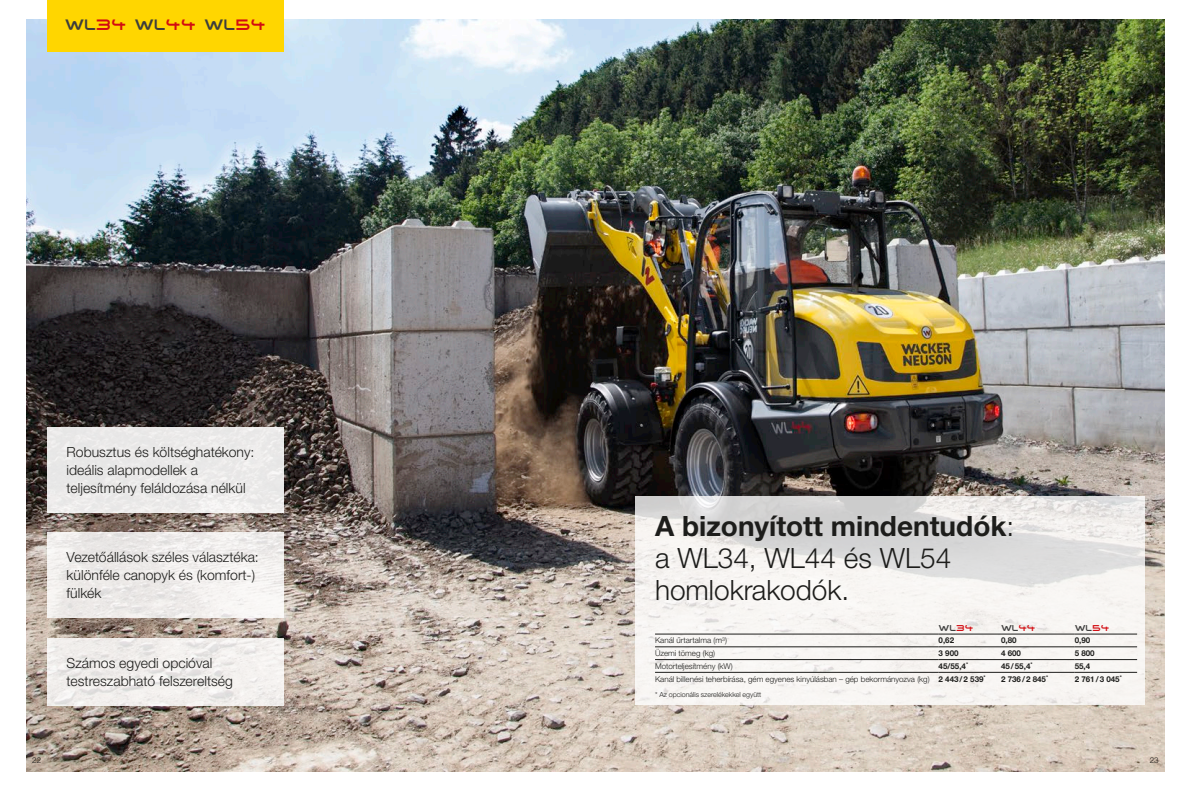
<style>
.page{position:relative;width:1191px;height:791px;background:#fff}
.page>*{position:absolute;margin:0;border:0;box-sizing:border-box;transform-origin:0 0}
.t1{font:300 28px/32px "Helvetica Neue LTW1 G";color:#1d1d1b}
.t2{font:16px "Wacker Neuson";color:#3d3d3c}
.t3{font:300 14px/18px "Helvetica Neue LTW1 G";color:#1d1d1b}
.t4{font:9px "Wacker Neuson";color:#3d3d3c}
.t5{font:300 8px "Helvetica Neue LTW1 G";color:#1d1d1b}
.t6{font:700 8px "Helvetica Neue LTW1 G";color:#1d1d1b}
.t7{font:300 7px "Helvetica Neue LTW1 G";color:#1d1d1b}
.s1{color:#d20b11}
.s2{font-weight:700}
</style>
<div class="page">
<img style="left:27px;top:20px;width:1137px;height:751px">
<div style="left:47px;top:0;width:236px;height:51px;background:#ffd600"></div>
<svg style="left:635px;top:496px;width:509px;height:209px;fill:#f6f4f1"></svg>
<svg style="left:47px;top:638px;width:236px;height:67px;fill:#f1efec"></svg>
<div style="left:47px;top:532px;width:236px;height:86px;background:linear-gradient(to right,#eae8e6,#f3f1f0)"></div>
<div style="left:47px;top:427px;width:236px;height:85px;background:#eae9e9"></div>
<hr style="left:655px;top:634px;width:283px;height:1px;background:#1d1d1b">
<hr style="left:938px;top:634px;width:63px;height:1px;background:#1d1d1b">
<hr style="left:1001px;top:634px;width:73px;height:1px;background:#1d1d1b">
<hr style="left:1074px;top:634px;width:63px;height:1px;background:#1d1d1b">
<hr style="left:655px;top:646px;width:283px;height:1px;background:#1d1d1b">
<hr style="left:938px;top:646px;width:63px;height:1px;background:#1d1d1b">
<hr style="left:1001px;top:646px;width:73px;height:1px;background:#1d1d1b">
<hr style="left:1074px;top:646px;width:63px;height:1px;background:#1d1d1b">
<hr style="left:655px;top:659px;width:283px;height:1px;background:#1d1d1b">
<hr style="left:938px;top:659px;width:63px;height:1px;background:#1d1d1b">
<hr style="left:1001px;top:659px;width:73px;height:1px;background:#1d1d1b">
<hr style="left:1074px;top:659px;width:63px;height:1px;background:#1d1d1b">
<hr style="left:655px;top:672px;width:283px;height:1px;background:#1d1d1b">
<hr style="left:938px;top:672px;width:63px;height:1px;background:#1d1d1b">
<hr style="left:1001px;top:672px;width:73px;height:1px;background:#1d1d1b">
<hr style="left:1074px;top:672px;width:63px;height:1px;background:#1d1d1b">
<p class="t2" style="left:65px;top:18px;width:202px">WL<span class="s1">34</span> WL<span class="s1">44</span> WL<span class="s1">54</span></p>
<p class="t3" style="left:67px;top:443px;width:189px">Robusztus és költséghatékony: ideális alapmodellek a teljesítmény feláldozása nélkül</p>
<p class="t3" style="left:67px;top:548px;width:194px">Vezetőállások széles választéka: különféle canopyk és (komfort-) fülkék</p>
<p class="t3" style="left:67px;top:653px;width:168px">Számos egyedi opcióval testreszabható felszereltség</p>
<p class="t5" style="left:32px;top:755px;width:10px">22</p>
<h1 class="t1" style="left:655px;top:510px;width:361px"><span class="s2">A bizonyított mindentudók</span>: a WL34, WL44 és WL54 homlokrakodók.</h1>
<p class="t4" style="left:938px;top:623px;width:36px">WL<span class="s1">34</span></p>
<p class="t4" style="left:1001px;top:623px;width:36px">WL<span class="s1">44</span></p>
<p class="t4" style="left:1074px;top:623px;width:36px">WL<span class="s1">54</span></p>
<p class="t5" style="left:655px;top:635px;width:73px">Kanál űrtartalma (m<sup>3</sup>)</p>
<p class="t6" style="left:938px;top:635px;width:17px">0,62</p>
<p class="t6" style="left:1001px;top:635px;width:17px">0,80</p>
<p class="t6" style="left:1074px;top:635px;width:17px">0,90</p>
<p class="t5" style="left:655px;top:648px;width:62px">Üzemi tömeg (kg)</p>
<p class="t6" style="left:938px;top:648px;width:22px">3 900</p>
<p class="t6" style="left:1001px;top:648px;width:22px">4 600</p>
<p class="t6" style="left:1074px;top:648px;width:22px">5 800</p>
<p class="t5" style="left:655px;top:661px;width:79px">Motorteljesítmény (kW)</p>
<p class="t6" style="left:938px;top:661px;width:31px">45/55,4<sup>*</sup></p>
<p class="t6" style="left:1001px;top:661px;width:33px">45/55,4<sup>*</sup></p>
<p class="t6" style="left:1074px;top:661px;width:17px">55,4</p>
<p class="t5" style="left:655px;top:674px;width:332px">Kanál billenési teherbírása, gém egyenes kinyúlásban – gép bekormányozva (kg) <span class="s2">2 443/2 539</span><sup>*</sup></p>
<p class="t6" style="left:1001px;top:674px;width:49px">2 736/2 845<sup>*</sup></p>
<p class="t6" style="left:1074px;top:674px;width:49px">2 761/3 045<sup>*</sup></p>
<p class="t7" style="left:655px;top:690px;width:108px">* Az opcionális szerelékekkel együtt</p>
<p class="t5" style="left:1149px;top:755px;width:10px">23</p>
</div>
